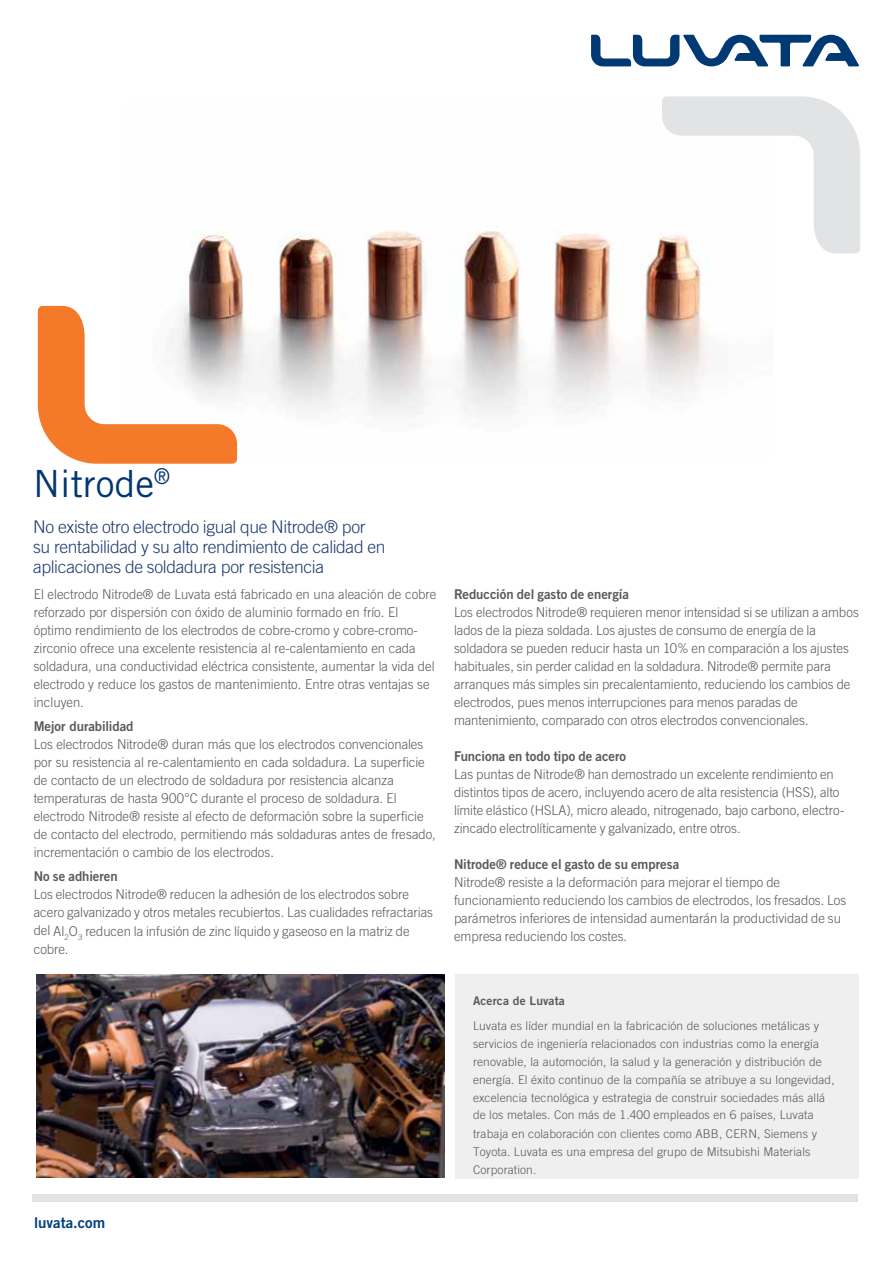
<style>
.page{position:relative;width:893px;height:1263px;background:#fff}
.page>*{position:absolute;margin:0;border:0;box-sizing:border-box;transform-origin:0 0}
.t1{font:37.5px "Trade Gothic LT Std";color:#003670}
.t2{font:300 17.55px/19.5px "Trade Gothic LT Std";letter-spacing:-.02em;color:#1e3b6e}
.t3{font:15px "Trade Gothic LT Std Bd 2";color:#003e7e}
.t4{font:300 13.5px/18px "Trade Gothic LT Std";color:#58595b}
.t5{font:13.5px "Trade Gothic LT Std Bd 2";color:#58595b}
.t6{font:300 12px/17.9px "Trade Gothic LT Std";letter-spacing:.01em;color:#58595b}
.t7{font:12px "Trade Gothic LT Std Bd 2";letter-spacing:.01em;color:#58595b}
.s1{font-family:"Trade Gothic LT Pro"}
</style>
<div class="page">
<svg style="left:591px;top:35px;width:268px;height:31px"></svg>
<div style="left:32px;top:1194px;width:826px;height:8px;background:#e2e3e4"></div>
<div style="left:455px;top:974px;width:404px;height:204px;background:#efeff0"></div>
<img style="left:37px;top:974px;width:407px;height:204px">
<img style="left:183px;top:231px;width:525px;height:226px">
<svg style="left:38px;top:306px;width:199px;height:158px"></svg>
<svg style="left:662px;top:96px;width:198px;height:157px"></svg>
<h1 class="t1" style="left:33px;top:461px;width:138px">Nitrode<sup>®</sup></h1>
<p class="t2" style="left:33px;top:517px;width:354px">No existe otro electrodo igual que Nitrode® por su rentabilidad y su alto rendimiento de calidad en aplicaciones de soldadura por resistencia</p>
<p class="t4" style="left:34px;top:585px;width:404px">El electrodo Nitrode® de Luvata está fabricado en una aleación de cobre reforzado por dispersión con óxido de aluminio formado en frío. El óptimo rendimiento de los electrodos de cobre-cromo y cobre-cromo&shy;zirconio ofrece una excelente resistencia al re-calentamiento en cada soldadura, una conductividad eléctrica consistente, aumentar la vida del electrodo y reduce los gastos de mantenimiento. Entre otras ventajas se incluyen.</p>
<p class="t5" style="left:34px;top:718px;width:101px">Mejor durabilidad</p>
<p class="t4" style="left:34px;top:735px;width:403px">Los electrodos Nitrode® duran más que los electrodos convencionales por su resistencia al re-calentamiento en cada soldadura. La superficie de contacto de un electrodo de soldadura por resistencia alcanza temperaturas de hasta 900°C durante el proceso de soldadura. El electrodo Nitrode® resiste al efecto de deformación sobre la superficie de contacto del electrodo, permitiendo más soldaduras antes de fresado, incrementación o cambio de los electrodos.</p>
<p class="t5" style="left:34px;top:868px;width:85px">No se adhieren</p>
<p class="t4" style="left:34px;top:885px;width:401px">Los electrodos Nitrode® reducen la adhesión de los electrodos sobre acero galvanizado y otros metales recubiertos. Las cualidades refractarias del Al<sub>2</sub>O<sub>3</sub> reducen la infusión de zinc líquido y gaseoso en la matriz de cobre.</p>
<p class="t3" style="left:34px;top:1213px;width:73px">luvata.com</p>
<p class="t5" style="left:454px;top:585px;width:176px">Reducción del gasto de energía</p>
<p class="t4" style="left:454px;top:603px;width:406px">Los electrodos Nitrode® requieren menor intensidad si se utilizan a ambos lados de la pieza soldada. Los ajustes de consumo de energía de la soldadora se pueden reducir hasta un 10% en comparación a los ajustes habituales, sin perder calidad en la soldadura. Nitrode® permite para arranques más simples sin precalentamiento, reduciendo los cambios de electrodos, pues menos interrupciones para menos paradas de mantenimiento, comparado con otros electrodos convencionales.</p>
<p class="t5" style="left:454px;top:747px;width:174px">Funciona en todo tipo de acero</p>
<p class="t4" style="left:454px;top:765px;width:392px">Las puntas de Nitrode® han demostrado un excelente rendimiento en distintos tipos de acero, incluyendo acero de alta resistencia (HSS), alto límite elástico (HSLA), micro aleado, nitrogenado, bajo carbono, electro&shy;zincado electrolíticamente y galvanizado, entre otros.</p>
<p class="t5" style="left:454px;top:855px;width:227px">Nitrode® reduce el gasto de su empresa</p>
<p class="t4" style="left:454px;top:873px;width:394px">Nitrode® resiste a la deformación para mejorar el tiempo de funcionamiento reduciendo los cambios de electrodos, los fresados. Los parámetros inferiores de intensidad aumentarán la productividad de su empresa reduciendo los costes.</p>
<p class="t7" style="left:473px;top:993px;width:93px">Acerca de Luvata</p>
<p class="t6" style="left:473px;top:1016px;width:363px">Luvata es líder mundial en la fabricación de soluciones metálicas y servicios de ingeniería relacionados con industrias como la energía renovable, la automoción, la salud y la generación y distribución de energía. El éxito continuo de la compañía se atribuye a su longevidad, excelencia tecnológica y estrategia de construir sociedades más allá de los metales. Con más de 1.400 empleados en <span class="s1">6</span> países, Luvata</p>
<p class="t6" style="left:473px;top:1124px;width:345px">trabaja en colaboración con clientes como ABB, CERN, Siemens y<br>Toyota. Luvata es una empresa del grupo de Mitsubishi Materials<br>Corporation.</p>
</div>
